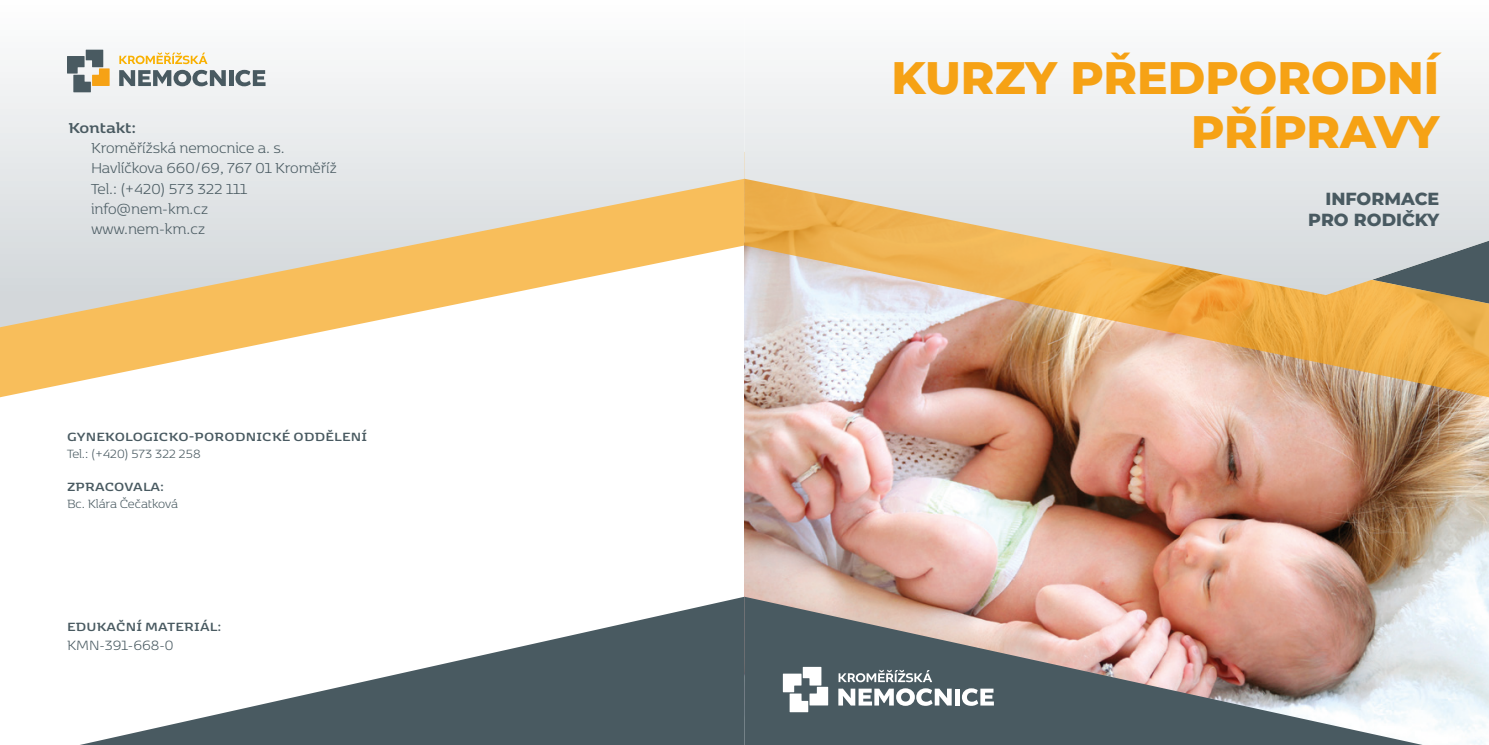
<style>
.page{position:relative;width:1489px;height:745px;background:#fff}
.page>*{position:absolute;margin:0;border:0;box-sizing:border-box;transform-origin:0 0}
.t1{font:800 45.5px/54.6px "Montserrat";color:#f6a215;text-align:right}
.t2{font:800 17.5px/21px "Montserrat";color:#495a61;text-align:right}
.t3{font:300 16.97px/20.3px "Kobenhavn";color:#495a61}
.t4{font:700 16.97px "Kobenhavn";letter-spacing:-.01em;color:#495a61}
.t5{font:300 15.75px "Kobenhavn";color:#495a61}
.t6{font:700 14px "Kobenhavn";letter-spacing:.015em;color:#495a61}
.t7{font:300 14px "Kobenhavn";color:#495a61}
</style>
<div class="page">
<img style="left:744px;top:400px;width:744px;height:344px">
<img style="left:744px;top:596px;width:678px;height:148px">
<svg style="left:84px;top:597px;width:660px;height:147px"></svg>
<img style="left:744px;top:295px;width:744px;height:105px">
<svg style="left:0;top:327px;width:344px;height:71px"></svg>
<svg style="left:744px;top:60px;width:744px;height:235px"></svg>
<svg style="left:0;top:49px;width:744px;height:278px"></svg>
<svg style="left:782px;top:666px;width:46px;height:45px"></svg>
<svg style="left:838px;top:688px;width:113px;height:17px"></svg>
<div style="left:954px;top:688px;width:5px;height:17px;background:#fff"></div>
<svg style="left:961px;top:688px;width:32px;height:17px"></svg>
<svg style="left:838px;top:669px;width:94px;height:12px"></svg>
<svg style="left:67px;top:50px;width:43px;height:42px"></svg>
<svg style="left:119px;top:70px;width:107px;height:16px"></svg>
<hr style="left:229px;top:70px;width:4px;height:16px;background:#495a61">
<svg style="left:235px;top:70px;width:30px;height:16px"></svg>
<svg style="left:119px;top:52px;width:88px;height:12px"></svg>
<p class="t4" style="left:69px;top:115px;width:69px">Kontakt:</p>
<p class="t3" style="left:91px;top:137px;width:247px">Kroměřížská nemocnice a. s.<br>Havlíčkova 660/69, 767 01 Kroměříž<br>Tel.: (+420) 573 322 111 info@nem-km.cz<br>www.nem-km.cz</p>
<p class="t6" style="left:67px;top:426px;width:302px">GYNEKOLOGICKO-PORODNICKÉ ODDĚLENÍ</p>
<p class="t7" style="left:67px;top:444px;width:135px">Tel.: (+420) 573 322 258</p>
<p class="t6" style="left:67px;top:476px;width:99px">ZPRACOVALA:</p>
<p class="t7" style="left:67px;top:494px;width:112px">Bc. Klára Čečatková</p>
<p class="t6" style="left:67px;top:616px;width:156px">EDUKAČNÍ MATERIÁL:</p>
<p class="t5" style="left:67px;top:634px;width:108px">KMN-391-668-0</p>
<h1 class="t1" style="left:891px;top:48px;width:549px">KURZY PŘEDPORODNÍ<br>PŘÍPRAVY</h1>
<p class="t2" style="left:1308px;top:187px;width:132px">INFORMACE<br>PRO RODIČKY</p>
</div>
